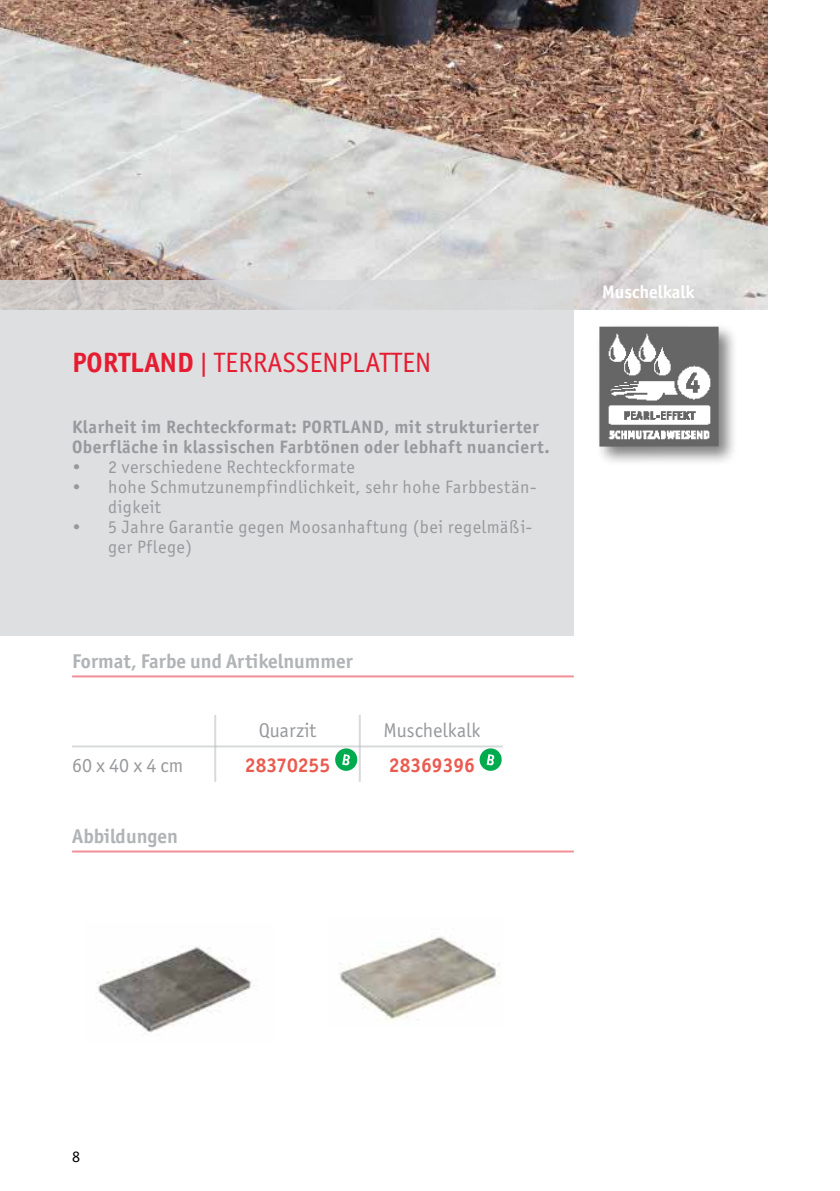
<style>
.page{position:relative;width:840px;height:1191px;background:#fff}
.page>*{position:absolute;margin:0;border:0;box-sizing:border-box;transform-origin:0 0}
.t1{font:28px "Officina Sans ITC Std";color:#e61d32}
.t2{font:700 28px "Officina Sans ITC Std";color:#e61d32}
.t3{font:700 20px "Officina Sans ITC Std";color:#b1b4b6}
.t4{font:20px "Officina Sans ITC Std";color:#97999c}
.t5{font:700 20px "Officina Sans ITC Std";color:#eb5a4f}
.t6{font:18px/20px "Officina Sans ITC Std";letter-spacing:.03em;color:#97999c}
.t7{font:700 18px/20px "Officina Sans ITC Std";letter-spacing:.03em;color:#97999c}
.t8{font:700 18px "Officina Sans ITC Std";color:#fff}
.t9{font:16px "Officina Sans ITC Std";color:#000}
.s1{font-weight:700}
</style>
<div class="page">
<hr style="left:72px;top:675px;width:501px;height:2px;background:#e61d32">
<hr style="left:72px;top:850px;width:501px;height:2px;background:#e61d32">
<img style="left:96px;top:946px;width:156px;height:87px">
<img style="left:339px;top:936px;width:161px;height:85px">
<img style="left:0;top:0;width:767px;height:310px">
<div style="left:0;top:281px;width:573px;height:355px;background:#dedfe0"></div>
<hr style="left:72px;top:745px;width:430px;height:2px;background:#b1b4b6">
<hr style="left:214px;top:715px;width:2px;height:67px;background:#b1b4b6">
<hr style="left:358px;top:715px;width:2px;height:67px;background:#b1b4b6">
<div style="left:595px;top:323px;width:143px;height:144px;background:#000;opacity:.5"></div>
<img style="left:599px;top:327px;width:119px;height:119px">
<svg style="left:334px;top:747px;width:24px;height:24px"></svg>
<svg style="left:478px;top:747px;width:24px;height:24px"></svg>
<h1 class="t2" style="left:72px;top:345px;width:16px">PORT</h1>
<h1 class="t1" style="left:130px;top:346px;width:298px"><span class="s1">LAN D</span> | Terrassenplatten</h1>
<p class="t7" style="left:72px;top:417px;width:479px;text-indent:269px">LAN D, mit strukturierter<br>Oberfläche in klassischen Farbtönen oder lebhaft nuanciert.</p>
<p class="t6" style="left:72px;top:457px;width:284px">• 2 verschiedene Rechteckformate</p>
<p class="t6" style="left:108px;top:477px;width:429px;text-indent:-36px">• hohe Schmutzunempfindlichkeit, sehr hohe Farbbestän&shy;digkeit</p>
<p class="t6" style="left:108px;top:517px;width:425px;text-indent:-36px">• 5 Jahre Garantie gegen Moosanhaftung (bei regelmäßi&shy;ger Pflege)</p>
<p class="t7" style="left:72px;top:417px;width:240px">Klarheit im Rechteckformat: PORT</p>
<p class="t3" style="left:72px;top:649px;width:282px">Format, Farbe und Artikelnummer</p>
<p class="t4" style="left:258px;top:719px;width:59px">Quarzit</p>
<p class="t4" style="left:383px;top:719px;width:98px">Muschelkalk</p>
<p class="t4" style="left:72px;top:753px;width:112px">60 x 40 x 4 cm</p>
<p class="t5" style="left:245px;top:753px;width:87px">28370255</p>
<p class="t5" style="left:389px;top:753px;width:87px">28369396</p>
<p class="t3" style="left:72px;top:824px;width:107px">Abbildungen</p>
<p class="t8" style="left:602px;top:281px;width:94px">Muschelkalk</p>
<p class="t9" style="left:72px;top:1147px;width:9px">8</p>
</div>
